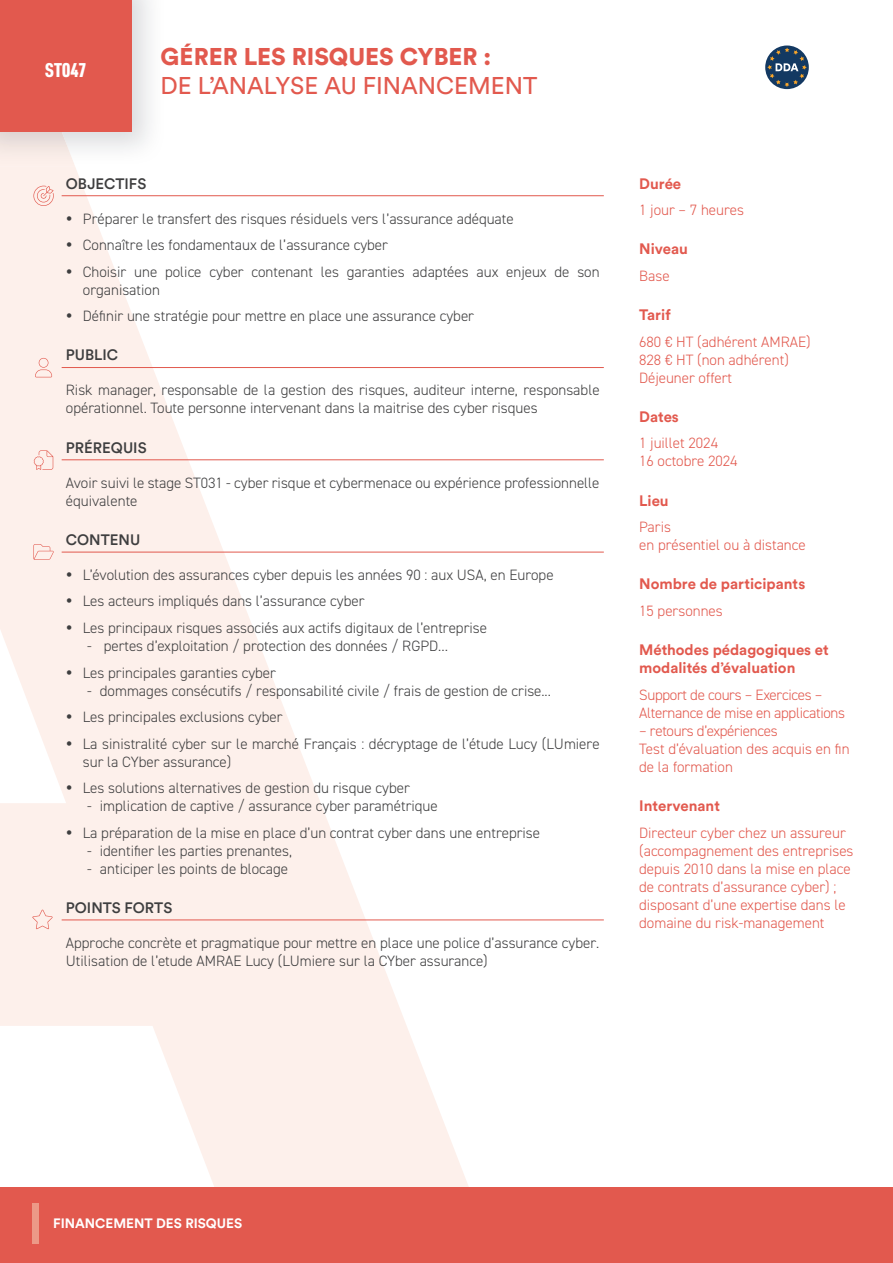
<style>
.page{position:relative;width:893px;height:1263px;background:#fff}
.page>*{position:absolute;margin:0;border:0;box-sizing:border-box;transform-origin:0 0}
.t1{font:24px "Circular Std";color:#e2594e}
.t2{font:900 24px "Circular Std";color:#e2594e}
.t3{font:900 19.5px "URWDIN Cond";color:#fff}
.t4{font:300 15px/18px "DIN2014";color:#3e3e3f}
.t5{font:300 15px/18px "DIN2014";color:#e2594e}
.t6{font:700 15px/18px "Circular Std";color:#e2594e}
.t7{font:300 15px/18px "DIN2014";letter-spacing:-.02em;color:#e2594e}
.t8{font:500 15px "Circular Std";color:#3e3e3f}
.t9{font:700 13.5px "Circular Std";color:#fff}
</style>
<div class="page">
<svg style="left:0;top:166px;width:469px;height:1021px"></svg>
<div style="left:0;top:1187px;width:893px;height:76px;background:#e2594e"></div>
<div style="left:32px;top:1203px;width:6px;height:41px;background:#ec9987"></div>
<img style="left:0;top:132px;width:75px;height:34px">
<div style="left:0;top:0;width:132px;height:132px;background:#e2594e"></div>
<hr style="left:62px;top:195px;width:542px;height:1px;background:#e2594e">
<hr style="left:62px;top:367px;width:542px;height:1px;background:#e2594e">
<hr style="left:62px;top:460px;width:542px;height:1px;background:#e2594e">
<hr style="left:62px;top:552px;width:542px;height:1px;background:#e2594e">
<hr style="left:62px;top:920px;width:542px;height:1px;background:#e2594e">
<svg style="left:33px;top:186px;width:21px;height:20px"></svg>
<svg style="left:35px;top:358px;width:17px;height:19px"></svg>
<svg style="left:33px;top:544px;width:21px;height:16px"></svg>
<svg style="left:34px;top:450px;width:19px;height:20px"></svg>
<svg style="left:32px;top:910px;width:21px;height:19px"></svg>
<div style="left:765px;top:46px;width:44px;height:43px;background:#133962;border-radius:50%"></div>
<svg style="left:767px;top:48px;width:40px;height:39px"></svg>
<h2 class="t3" style="left:45px;top:56px;width:43px">ST047</h2>
<h1 class="t2" style="left:161px;top:40px;width:332px">GÉRER LES RISQUES CYBER :</h1>
<h1 class="t1" style="left:161px;top:71px;width:378px">DE L’ANALYSE AU FINANCEMENT</h1>
<p class="t8" style="left:66px;top:174px;width:82px">OBJECTIFS</p>
<p class="t4" style="left:66px;top:209px;width:449px">• Préparer le transfert des risques résiduels vers l’assurance adéquate</p>
<p class="t4" style="left:66px;top:236px;width:324px">• Connaître les fondamentaux de l’assurance cyber</p>
<p class="t4" style="left:83px;top:262px;width:518px;text-indent:-17px">• Choisir une police cyber contenant les garanties adaptées aux enjeux de son organisation</p>
<p class="t4" style="left:66px;top:307px;width:410px">• Définir une stratégie pour mettre en place une assurance cyber</p>
<p class="t8" style="left:66px;top:346px;width:54px">PUBLIC</p>
<p class="t4" style="left:66px;top:381px;width:535px">Risk manager, responsable de la gestion des risques, auditeur interne, responsable opérationnel. Toute personne intervenant dans la maitrise des cyber risques</p>
<p class="t8" style="left:66px;top:438px;width:82px">PRÉREQUIS</p>
<p class="t4" style="left:66px;top:474px;width:535px">Avoir suivi le stage ST031 - cyber risque et cybermenace ou expérience professionnelle équivalente</p>
<p class="t8" style="left:66px;top:530px;width:76px">CONTENU</p>
<p class="t4" style="left:66px;top:566px;width:489px">• L’évolution des assurances cyber depuis les années 90 : aux USA, en Europe</p>
<p class="t4" style="left:66px;top:592px;width:300px">• Les acteurs impliqués dans l’assurance cyber</p>
<p class="t4" style="left:66px;top:619px;width:423px">• Les principaux risques associés aux actifs digitaux de l’entreprise</p>
<p class="t4" style="left:87px;top:637px;width:362px">- pertes d’exploitation / protection des données / RGPD…</p>
<p class="t4" style="left:66px;top:663px;width:212px">• Les principales garanties cyber</p>
<p class="t4" style="left:87px;top:681px;width:465px">- dommages consécutifs / responsabilité civile / frais de gestion de crise...</p>
<p class="t4" style="left:66px;top:708px;width:218px">• Les principales exclusions cyber</p>
<p class="t4" style="left:83px;top:734px;width:518px;text-indent:-17px">• La sinistralité cyber sur le marché Français : décryptage de l’étude Lucy (LUmiere sur la CYber assurance)</p>
<p class="t4" style="left:66px;top:779px;width:345px">• Les solutions alternatives de gestion du risque cyber</p>
<p class="t4" style="left:87px;top:797px;width:352px">- implication de captive / assurance cyber paramétrique</p>
<p class="t4" style="left:66px;top:823px;width:476px">• La préparation de la mise en place d’un contrat cyber dans une entreprise</p>
<p class="t4" style="left:87px;top:841px;width:207px">- identifier les parties prenantes,</p>
<p class="t4" style="left:87px;top:859px;width:202px">- anticiper les points de blocage</p>
<p class="t8" style="left:66px;top:898px;width:108px">POINTS FORTS</p>
<p class="t4" style="left:66px;top:934px;width:535px">Approche concrète et pragmatique pour mettre en place une police d’assurance cyber.<br>Utilisation de l’etude AMRAE Lucy (LUmiere sur la CYber assurance)</p>
<p class="t6" style="left:639px;top:174px;width:44px">Durée</p>
<p class="t5" style="left:639px;top:201px;width:106px">1 jour – 7 heures</p>
<p class="t6" style="left:639px;top:240px;width:50px">Niveau</p>
<p class="t5" style="left:639px;top:267px;width:32px">Base</p>
<p class="t6" style="left:639px;top:306px;width:33px">Tarif</p>
<p class="t5" style="left:639px;top:333px;width:173px">680 € HT (adhérent AMRAE)<br>828 € HT (non adhérent)<br>Déjeuner offert</p>
<p class="t6" style="left:639px;top:407px;width:41px">Dates</p>
<p class="t5" style="left:639px;top:434px;width:100px">1 juillet 2024<br>16 octobre 2024</p>
<p class="t6" style="left:639px;top:491px;width:31px">Lieu</p>
<p class="t5" style="left:639px;top:518px;width:168px">Paris<br>en présentiel ou à distance</p>
<p class="t6" style="left:639px;top:575px;width:168px">Nombre de participants</p>
<p class="t5" style="left:639px;top:602px;width:85px">15 personnes</p>
<p class="t6" style="left:639px;top:641px;width:191px">Méthodes pédagogiques et modalités d’évaluation</p>
<p class="t7" style="left:639px;top:686px;width:207px">Support de cours – Exercices –<br>Alternance de mise en applications</p>
<p class="t5" style="left:639px;top:722px;width:212px">– retours d’expériences<br>Test d’évaluation des acquis en fin de la formation</p>
<p class="t6" style="left:639px;top:796px;width:82px">Intervenant</p>
<p class="t5" style="left:639px;top:823px;width:216px">Directeur cyber chez un assureur (accompagnement des entreprises depuis 2010 dans la mise en place de contrats d’assurance cyber) ; disposant d’une expertise dans le domaine du risk-management</p>
<p class="t9" style="left:53px;top:1215px;width:191px">FINANCEMENT DES RISQUES</p>
</div>
